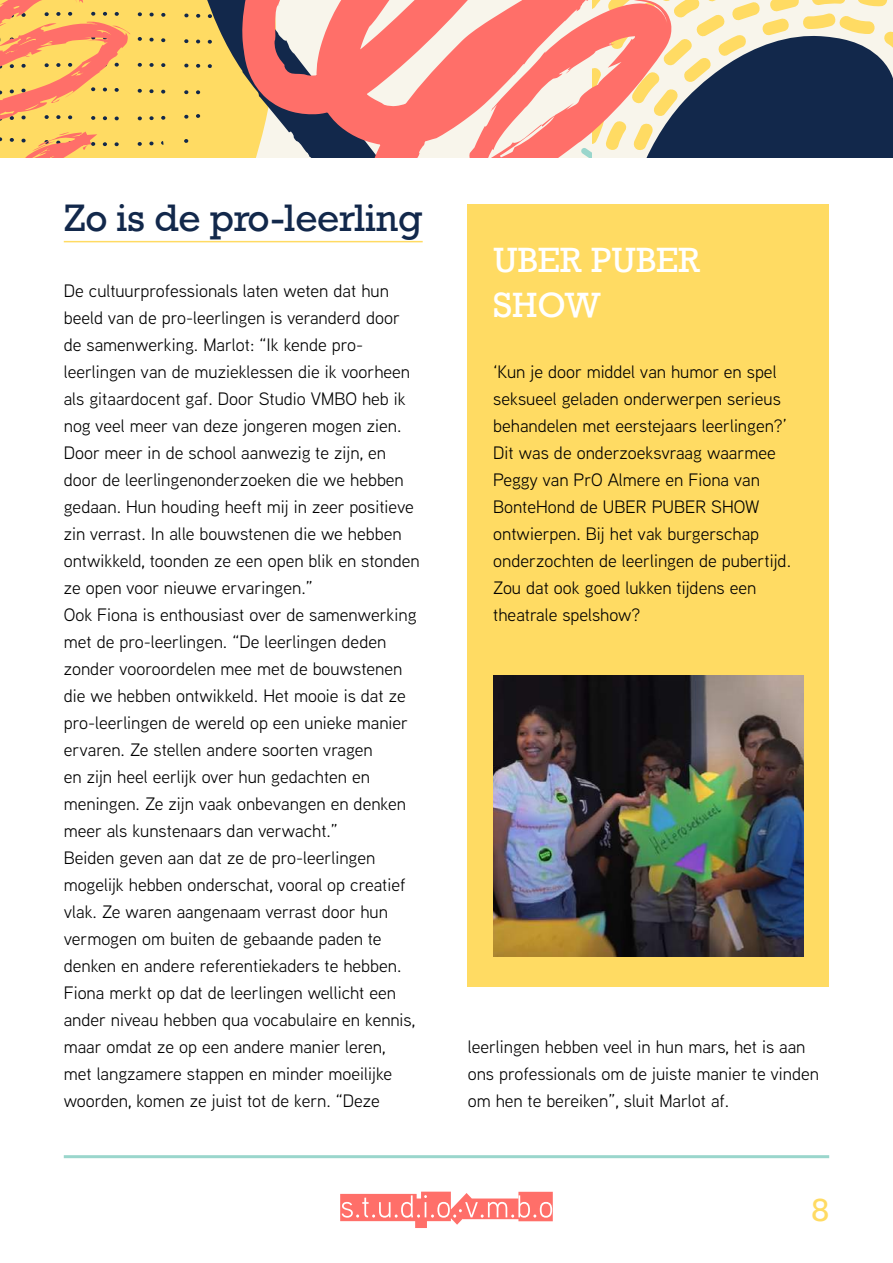
<style>
.page{position:relative;width:893px;height:1263px;background:#fff}
.page>*{position:absolute;margin:0;border:0;box-sizing:border-box;transform-origin:0 0}
.t1{font:36px "Rockwell";letter-spacing:-.01em;color:#12284b}
.t2{font:33px/45px "Rockwell";color:#fff}
.t3{font:30px "Rockwell";color:#ffdb63}
.t4{font:18px/27px "Aaux Next";color:#000}
</style>
<div class="page">
<svg style="left:340px;top:1191px;width:213px;height:37px"></svg>
<hr style="left:64px;top:1155px;width:765px;height:3px;background:#9ad6cc">
<svg style="left:672px;top:0;width:221px;height:157px;background:#656e75"></svg>
<svg style="left:0;top:0;width:242px;height:157px;background:#f1c062"></svg>
<svg style="left:242px;top:0;width:430px;height:157px;background:#ed988d"></svg>
<hr style="left:64px;top:241px;width:359px;height:1px;background:#ffdb63">
<div style="left:468px;top:204px;width:361px;height:783px;background:#ffdb63"></div>
<img style="left:493px;top:675px;width:311px;height:281px">
<h1 class="t1" style="left:64px;top:196px;width:360px">Zo is de pro-leerling</h1>
<p class="t4" style="left:64px;top:277px;width:358px">De cultuurprofessionals laten weten dat hun beeld van de pro-leerlingen is veranderd door de samenwerking. Marlot: “Ik kende pro&shy;leerlingen van de muzieklessen die ik voorheen als gitaardocent gaf. Door Studio VMBO heb ik nog veel meer van deze jongeren mogen zien.<br>Door meer in de school aanwezig te zijn, en door de leerlingenonderzoeken die we hebben gedaan. Hun houding heeft mij in zeer positieve zin verrast. In alle bouwstenen die we hebben ontwikkeld, toonden ze een open blik en stonden ze open voor nieuwe ervaringen.”<br>Ook Fiona is enthousiast over de samenwerking met de pro-leerlingen. “De leerlingen deden zonder vooroordelen mee met de bouwstenen die we hebben ontwikkeld. Het mooie is dat ze pro-leerlingen de wereld op een unieke manier ervaren. Ze stellen andere soorten vragen<br>en zijn heel eerlijk over hun gedachten en meningen. Ze zijn vaak onbevangen en denken meer als kunstenaars dan verwacht.”<br>Beiden geven aan dat ze de pro-leerlingen mogelijk hebben onderschat, vooral op creatief vlak. Ze waren aangenaam verrast door hun vermogen om buiten de gebaande paden te denken en andere referentiekaders te hebben.<br>Fiona merkt op dat de leerlingen wellicht een ander niveau hebben qua vocabulaire en kennis, maar omdat ze op een andere manier leren,<br>met langzamere stappen en minder moeilijke woorden, komen ze juist tot de kern. “Deze</p>
<h2 class="t2" style="left:493px;top:238px;width:209px">UBER PUBER<br>SHOW</h2>
<p class="t4" style="left:493px;top:358px;width:299px">‘Kun je door middel van humor en spel seksueel geladen onderwerpen serieus behandelen met eerstejaars leerlingen?’ Dit was de onderzoeksvraag waarmee Peggy van PrO Almere en Fiona van BonteHond de UBER PUBER SHOW ontwierpen. Bij het vak burgerschap onderzochten de leerlingen de pubertijd.<br>Zou dat ook goed lukken tijdens een theatrale spelshow?</p>
<p class="t4" style="left:468px;top:1033px;width:353px">leerlingen hebben veel in hun mars, het is aan ons professionals om de juiste manier te vinden om hen te bereiken”, sluit Marlot af.</p>
<h3 class="t3" style="left:812px;top:1192px;width:19px">8</h3>
</div>
